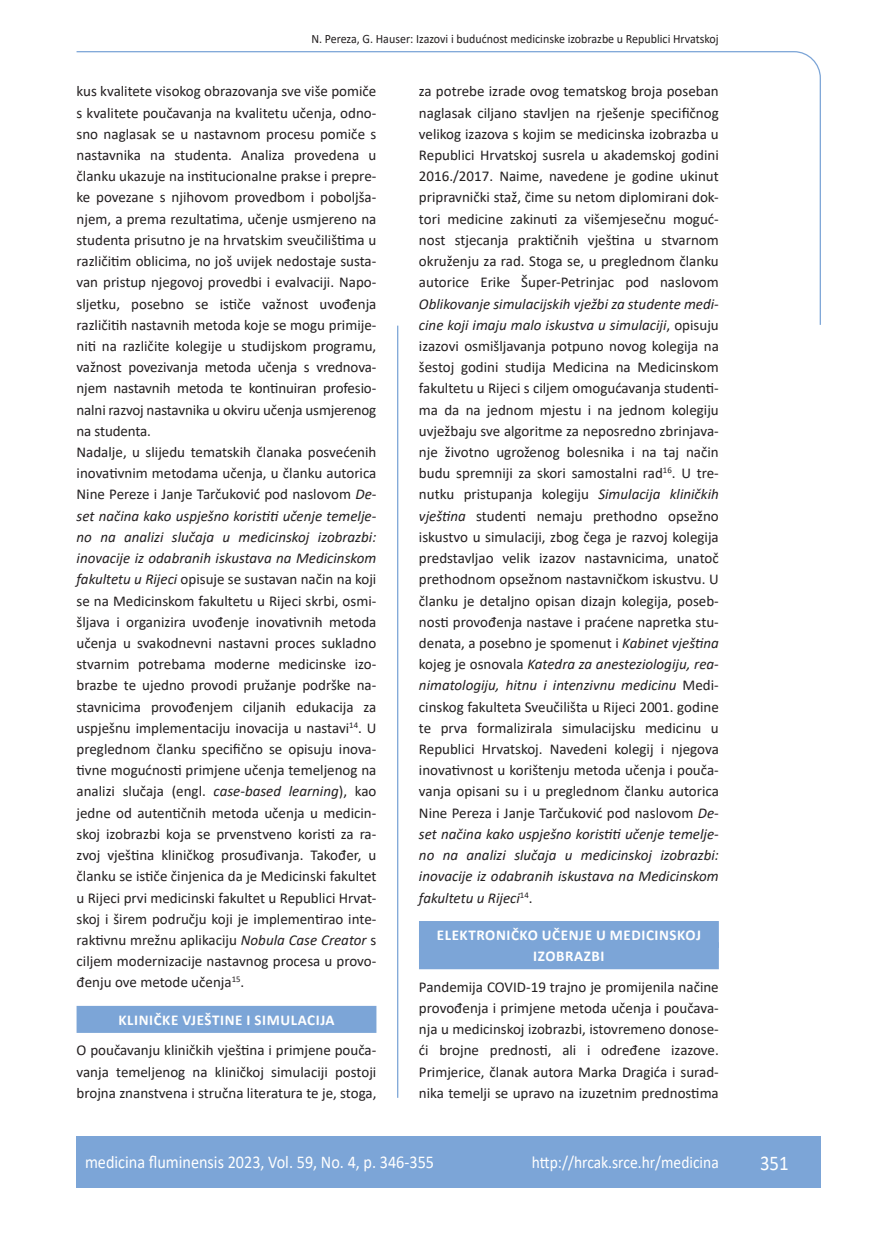
<style>
.page{position:relative;width:872px;height:1234px;background:#fff}
.page>*{position:absolute;margin:0;border:0;box-sizing:border-box;transform-origin:0 0}
.t1{font:21px "Calibri";color:#fff;scale:.9 1}
.t2{font:18px "Calibri";color:#fff;scale:.9 1}
.t3{font:17.25px "Calibri";color:#fff;scale:.9 1}
.osnovni_tekst{font:15px/21.1px "Calibri";color:#231f20;text-align:justify}
.naslov_ruler{font:700 15px "Calibri";letter-spacing:.04em;color:#fff}
.glava{font:12.75px "Calibri";color:#231f20;scale:.94 1}
.s1{font-style:italic}
</style>
<div class="page">
<svg style="left:76px;top:51px;width:745px;height:275px"></svg>
<hr style="left:397px;top:325px;width:1px;height:772px;background:#7ca5d7">
<div style="left:77px;top:1135px;width:744px;height:51px;background:#7ca5d7"></div>
<div style="left:77px;top:1005px;width:299px;height:27px;background:#7ca5d7"></div>
<div style="left:419px;top:920px;width:300px;height:27px;background:#7ca5d7"></div>
<div style="left:419px;top:942px;width:300px;height:27px;background:#7ca5d7"></div>
<p class="glava" style="left:311px;top:29px;width:435px">N. Pereza, G. Hauser: Izazovi i budućnost medicinske izobrazbe u Republici Hrvatskoj</p>
<p class="osnovni_tekst" style="left:77px;top:80px;width:301px">kus kvalitete visokog obrazovanja sve više pomiče s kvalitete poučavanja na kvalitetu učenja, odno&shy;sno naglasak se u nastavnom procesu pomiče s nastavnika na studenta. Analiza provedena u članku ukazuje na institucionalne prakse i prepre&shy;ke povezane s njihovom provedbom i poboljša&shy;njem, a prema rezultatima, učenje usmjereno na studenta prisutno je na hrvatskim sveučilištima u različitim oblicima, no još uvijek nedostaje susta&shy;van pristup njegovoj provedbi i evalvaciji. Napo&shy;sljetku, posebno se ističe važnost uvođenja različitih nastavnih metoda koje se mogu primije&shy;niti na različite kolegije u studijskom programu, važnost povezivanja metoda učenja s vrednova&shy;njem nastavnih metoda te kontinuiran profesio&shy;nalni razvoj nastavnika u okviru učenja usmjerenog na studenta.</p>
<p class="osnovni_tekst" style="left:77px;top:441px;width:301px">Nadalje, u slijedu tematskih članaka posvećenih inovativnim metodama učenja, u članku autorica Nine Pereze i Janje Tarčuković pod naslovom <span class="s1">De&shy;set načina kako uspješno koristiti učenje temelje&shy;no na analizi slučaja u medicinskoj izobrazbi: inovacije iz odabranih iskustava na Medicinskom fakultetu u Rijeci</span> opisuje se sustavan način na koji se na Medicinskom fakultetu u Rijeci skrbi, osmi&shy;šljava i organizira uvođenje inovativnih metoda učenja u svakodnevni nastavni proces sukladno stvarnim potrebama moderne medicinske izo&shy;brazbe te ujedno provodi pružanje podrške na&shy;stavnicima provođenjem ciljanih edukacija za uspješnu implementaciju inovacija u nastavi<sup>14</sup>. U preglednom članku specifično se opisuju inova&shy;tivne mogućnosti primjene učenja temeljenog na analizi slučaja (engl. <span class="s1">case-based learning</span>), kao jedne od autentičnih metoda učenja u medicin&shy;skoj izobrazbi koja se prvenstveno koristi za ra&shy;zvoj vještina kliničkog prosuđivanja. Također, u članku se ističe činjenica da je Medicinski fakultet u Rijeci prvi medicinski fakultet u Republici Hrvat&shy;skoj i širem području koji je implementirao inte&shy;raktivnu mrežnu aplikaciju <span class="s1">Nobula Case Creator</span> s ciljem modernizacije nastavnog procesa u provo&shy;đenju ove metode učenja<sup>15</sup>.</p>
<p class="naslov_ruler" style="left:118px;top:1008px;width:218px">KLINIČKE VJEŠTINE I SIMULACIJA</p>
<p class="osnovni_tekst" style="left:77px;top:1039px;width:301px">O poučavanju kliničkih vještina i primjene pouča&shy;vanja temeljenog na kliničkoj simulaciji postoji brojna znanstvena i stručna literatura te je, stoga,</p>
<p class="osnovni_tekst" style="left:419px;top:80px;width:301px">za potrebe izrade ovog tematskog broja poseban naglasak ciljano stavljen na rješenje specifičnog velikog izazova s kojim se medicinska izobrazba u Republici Hrvatskoj susrela u akademskoj godini 2016./2017. Naime, navedene je godine ukinut pripravnički staž, čime su netom diplomirani dok&shy;tori medicine zakinuti za višemjesečnu moguć&shy;nost stjecanja praktičnih vještina u stvarnom okruženju za rad. Stoga se, u preglednom članku autorice Erike Šuper-Petrinjac pod naslovom <span class="s1">Oblikovanje simulacijskih vježbi za studente medi&shy;cine koji imaju malo iskustva u simulaciji</span>, opisuju izazovi osmišljavanja potpuno novog kolegija na šestoj godini studija Medicina na Medicinskom fakultetu u Rijeci s ciljem omogućavanja studenti&shy;ma da na jednom mjestu i na jednom kolegiju uvježbaju sve algoritme za neposredno zbrinjava&shy;nje životno ugroženog bolesnika i na taj način budu spremniji za skori samostalni rad<sup>16</sup>. U tre&shy;nutku pristupanja kolegiju <span class="s1">Simulacija kliničkih vještina</span> studenti nemaju prethodno opsežno iskustvo u simulaciji, zbog čega je razvoj kolegija predstavljao velik izazov nastavnicima, unatoč prethodnom opsežnom nastavničkom iskustvu. U članku je detaljno opisan dizajn kolegija, poseb&shy;nosti provođenja nastave i praćene napretka stu&shy;denata, a posebno je spomenut i <span class="s1">Kabinet vještina </span>kojeg je osnovala <span class="s1">Katedra za anesteziologiju, rea&shy;nimatologiju, hitnu i intenzivnu medicinu</span> Medi&shy;cinskog fakulteta Sveučilišta u Rijeci 2001. godine te prva formalizirala simulacijsku medicinu u Republici Hrvatskoj. Navedeni kolegij i njegova inovativnost u korištenju metoda učenja i pouča&shy;vanja opisani su i u preglednom članku autorica Nine Pereza i Janje Tarčuković pod naslovom <span class="s1">De&shy;set načina kako uspješno koristiti učenje temelje&shy;no na analizi slučaja u medicinskoj izobrazbi: inovacije iz odabranih iskustava na Medicinskom fakultetu u Rijeci</span><sup>14</sup>.</p>
<p class="naslov_ruler" style="left:437px;top:924px;width:266px">ELEKTRONIČKO UČENJE U MEDICINSKOJ</p>
<p class="naslov_ruler" style="left:533px;top:945px;width:73px">IZOBRAZBI</p>
<p class="osnovni_tekst" style="left:419px;top:975px;width:301px">Pandemija COVID-19 trajno je promijenila načine provođenja i primjene metoda učenja i poučava&shy;nja u medicinskoj izobrazbi, istovremeno donose&shy;ći brojne prednosti, ali i određene izazove.<br>Primjerice, članak autora Marka Dragića i surad&shy;nika temelji se upravo na izuzetnim prednostima</p>
<p class="t2" style="left:85px;top:1149px;width:389px">medicina fluminensis 2023, Vol. 59, No. 4, p. 346-355</p>
<p class="t3" style="left:532px;top:1150px;width:209px">http://hrcak.srce.hr/medicina</p>
<p class="t1" style="left:760px;top:1147px;width:33px">351</p>
</div>
